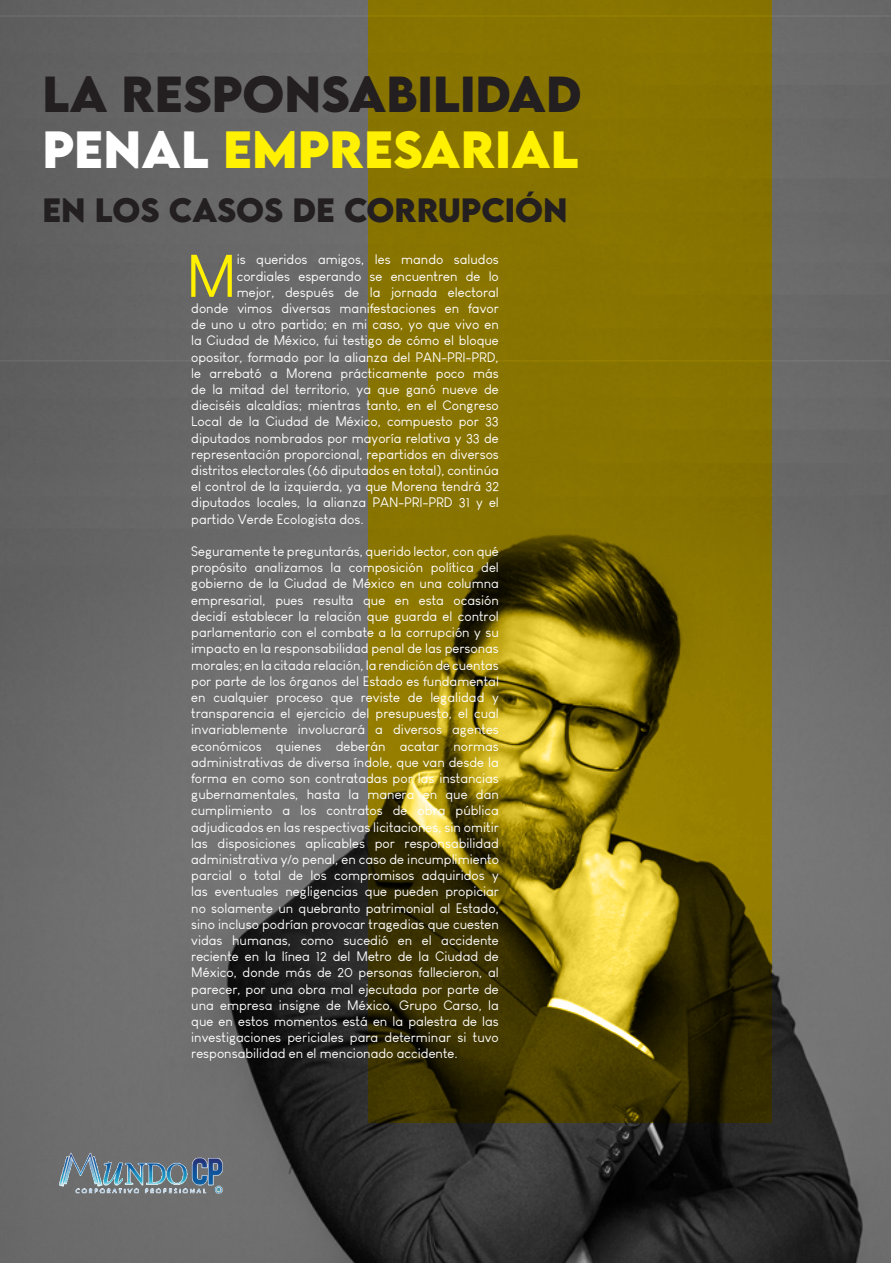
<style>
.page{position:relative;width:893px;height:1263px;background:#fff}
.page>*{position:absolute;margin:0;border:0;box-sizing:border-box;transform-origin:0 0}
.t1{font:58.8px "Louis George Cafe";color:#fff101}
.t2{font:700 46.5px "LEMONMILK";color:#fff101}
.t3{font:700 45px "LEMONMILK";color:#231f20}
.t4{font:700 30px "LEMONMILK";color:#231f20}
.t5{font:13.5px/16.2px "Louis George Cafe";color:#fff;text-align:justify}
.s1{color:#fff}
</style>
<div class="page">
<img style="left:0;top:0;width:891px;height:1263px">
<svg style="left:369px;top:0;width:403px;height:1123px;background:#7c6a05"></svg>
<img style="left:54px;top:1141px;width:175px;height:57px">
<p class="t3" style="left:43px;top:64px;width:541px">LA RESPONSABILIDAD</p>
<p class="t2" style="left:43px;top:118px;width:538px"><span class="s1">PENA</span><span class="s1">L</span> EMPRESARIAL</p>
<p class="t4" style="left:43px;top:190px;width:527px">EN LOS CASOS DE CORRUPCIÓN</p>
<p class="t1" style="left:186px;top:241px;width:52px">M</p>
<p class="t5" style="left:237px;top:252px;width:264px">is queridos amigos, les mando saludos</p>
<p class="t5" style="left:237px;top:268px;width:264px">cordiales esperando se encuentren de lo</p>
<p class="t5" style="left:237px;top:284px;width:264px">mejor, después de la jornada electoral</p>
<p class="t5" style="left:191px;top:300px;width:309px">donde vimos diversas manifestaciones en favor</p>
<p class="t5" style="left:191px;top:316px;width:309px">de uno u otro partido; en mi caso, yo que vivo en</p>
<p class="t5" style="left:191px;top:333px;width:309px">la Ciudad de México, fui testigo de cómo el bloque</p>
<p class="t5" style="left:191px;top:349px;width:309px">opositor, formado por la alianza del PAN-PRI-PRD,</p>
<p class="t5" style="left:191px;top:365px;width:309px">le arrebató a Morena prácticamente poco más</p>
<p class="t5" style="left:191px;top:381px;width:309px">de la mitad del territorio, ya que ganó nueve de</p>
<p class="t5" style="left:191px;top:397px;width:309px">dieciséis alcaldías; mientras tanto, en el Congreso</p>
<p class="t5" style="left:191px;top:414px;width:309px">Local de la Ciudad de México, compuesto por 33</p>
<p class="t5" style="left:191px;top:430px;width:309px">diputados nombrados por mayoría relativa y 33 de</p>
<p class="t5" style="left:191px;top:446px;width:309px">representación proporcional, repartidos en diversos</p>
<p class="t5" style="left:191px;top:462px;width:309px">distritos electorales (66 diputados en total), continúa</p>
<p class="t5" style="left:191px;top:478px;width:309px">el control de la izquierda, ya que Morena tendrá 32</p>
<p class="t5" style="left:191px;top:495px;width:309px">diputados locales, la alianza PAN-PRI-PRD 31 y el</p>
<p class="t5" style="left:191px;top:511px;width:174px">partido Verde Ecologista dos.</p>
<p class="t5" style="left:191px;top:543px;width:309px">Seguramente te preguntarás, querido lector, con qué propósito analizamos la composición política del gobierno de la Ciudad de México en una columna empresarial, pues resulta que en esta ocasión decidí establecer la relación que guarda el control parlamentario con el combate a la corrupción y su impacto en la responsabilidad penal de las personas morales; en la citada relación, la rendición de cuentas por parte de los órganos del Estado es fundamental en cualquier proceso que reviste de legalidad y transparencia el ejercicio del presupuesto, el cual invariablemente involucrará a diversos agentes económicos quienes deberán acatar normas administrativas de diversa índole, que van desde la forma en como son contratadas por las instancias gubernamentales, hasta la manera en que dan cumplimiento a los contratos de obra pública adjudicados en las respectivas licitaciones, sin omitir las disposiciones aplicables por responsabilidad administrativa y/o penal, en caso de incumplimiento parcial o total de los compromisos adquiridos y las eventuales negligencias que pueden propiciar no solamente un quebranto patrimonial al Estado, sino incluso podrían provocar tragedias que cuesten vidas humanas, como sucedió en el accidente reciente en la línea 12 del Metro de la Ciudad de México, donde más de 20 personas fallecieron, al parecer, por una obra mal ejecutada por parte de una empresa insigne de México, Grupo Carso, la que en estos momentos está en la palestra de las investigaciones periciales para determinar si tuvo responsabilidad en el mencionado accidente.</p>
</div>
